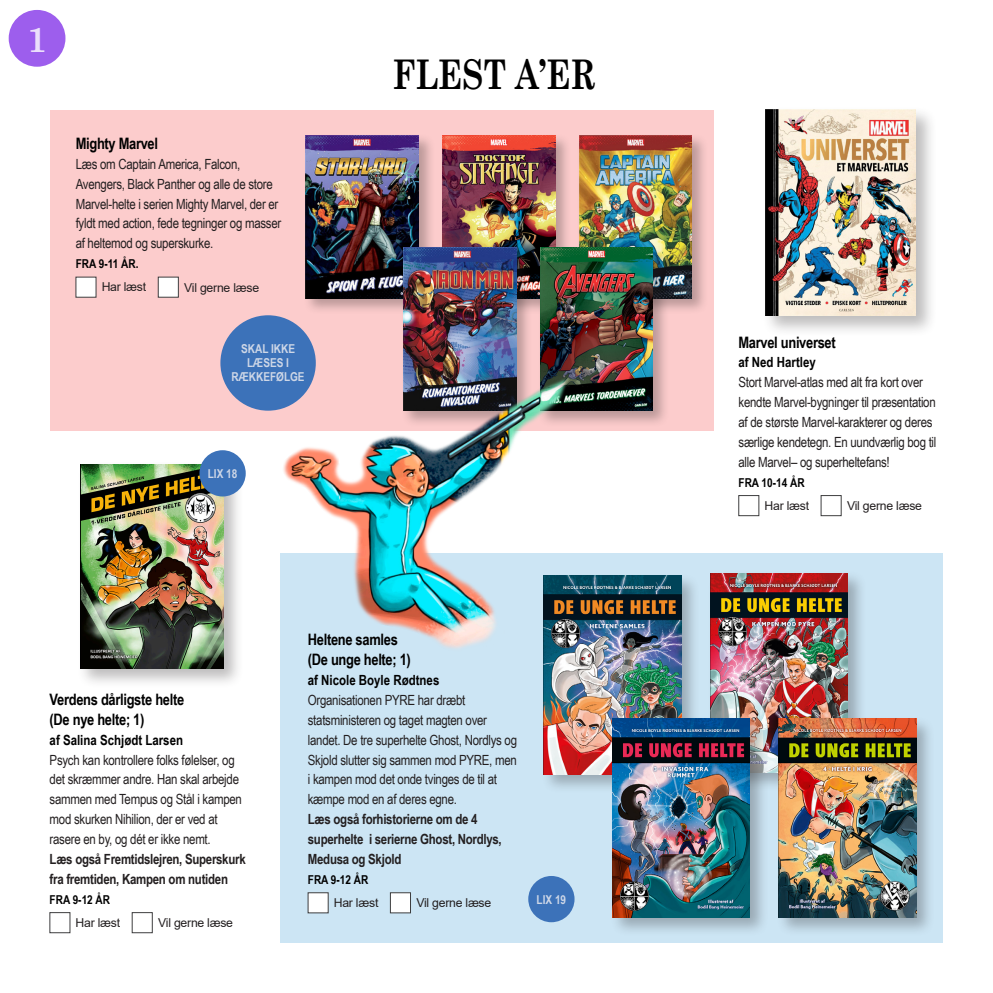
<style>
.page{position:relative;width:993px;height:993px;background:#fff}
.page>*{position:absolute;margin:0;border:0;box-sizing:border-box;transform-origin:0 0}
.underoverskrift{font:700 40.95px "Century Schoolbook";color:#000;scale:.77 1}
.t1{font:700 35px "Century Schoolbook";color:#ebdffb}
.TITEL_1{font:700 15.75px "Arial Narrow";letter-spacing:-.02em;color:#000}
.NOTE{font:14px/19.8px "Arial Narrow";letter-spacing:-.02em;color:#231f20}
.LÆS_OGSÅ{font:700 14px/19.8px "Arial Narrow";letter-spacing:-.02em;color:#231f20}
.forfatter{font:700 14px "Arial Narrow";color:#000}
.t2{font:12.25px "Arial";letter-spacing:-.02em;color:#231f20}
.ALDER{font:700 12.25px "Arial Narrow";color:#000}
.t3{font:700 12.25px/14px "Arial Narrow";color:#ced7e7;text-align:center}
</style>
<div class="page">
<div style="left:50px;top:110px;width:663px;height:320px;background:#fccccc"></div>
<div style="left:280px;top:553px;width:662px;height:390px;background:#cce5f4"></div>
<div style="left:76px;top:277px;width:20px;height:20px;background:#fff"></div>
<div style="left:158px;top:277px;width:20px;height:20px;background:#fff"></div>
<div style="left:738px;top:495px;width:20px;height:20px;background:#fff;border:1px solid #3e3e3f"></div>
<div style="left:308px;top:892px;width:20px;height:20px;background:#fff"></div>
<div style="left:390px;top:892px;width:20px;height:20px;background:#fff;border:1px solid #3e3e3f"></div>
<div style="left:132px;top:912px;width:20px;height:20px;background:#fff;border:1px solid #3e3e3f"></div>
<div style="left:9px;top:10px;width:56px;height:57px;background:#9d5eed;border-radius:50%"></div>
<div style="left:303px;top:133px;width:132px;height:182px;background:#231f20;opacity:.3"></div>
<img style="left:306px;top:135px;width:112px;height:156px">
<div style="left:440px;top:133px;width:131px;height:182px;background:#231f20;opacity:.3"></div>
<img style="left:442px;top:135px;width:113px;height:156px">
<div style="left:576px;top:133px;width:132px;height:182px;background:#231f20;opacity:.3"></div>
<img style="left:579px;top:135px;width:112px;height:163px">
<div style="left:401px;top:245px;width:131px;height:182px;background:#231f20;opacity:.3"></div>
<img style="left:403px;top:247px;width:113px;height:44px">
<div style="left:537px;top:245px;width:132px;height:182px;background:#231f20;opacity:.3"></div>
<img style="left:540px;top:247px;width:112px;height:44px">
<div style="left:77px;top:460px;width:167px;height:228px;background:#231f20;opacity:.3"></div>
<img style="left:80px;top:464px;width:125px;height:204px">
<div style="left:762px;top:107px;width:174px;height:229px;background:#231f20;opacity:.3"></div>
<img style="left:765px;top:110px;width:150px;height:205px">
<div style="left:541px;top:573px;width:159px;height:220px;background:#231f20;opacity:.3"></div>
<img style="left:543px;top:575px;width:137px;height:199px">
<div style="left:707px;top:570px;width:160px;height:221px;background:#231f20;opacity:.3"></div>
<img style="left:710px;top:573px;width:137px;height:198px">
<div style="left:609px;top:715px;width:160px;height:221px;background:#231f20;opacity:.3"></div>
<img style="left:612px;top:718px;width:137px;height:198px">
<div style="left:775px;top:715px;width:160px;height:221px;background:#231f20;opacity:.3"></div>
<img style="left:778px;top:718px;width:137px;height:198px">
<div style="left:528px;top:875px;width:46px;height:46px;background:#3c72b9;border-radius:50%"></div>
<svg style="left:199px;top:450px;width:47px;height:46px"></svg>
<img style="left:205px;top:291px;width:461px;height:462px">
<h2 class="t1" style="left:27px;top:12px;width:22px">1</h2>
<h2 class="TITEL_1" style="left:76px;top:131px;width:84px">Mighty Marvel</h2>
<p class="NOTE" style="left:76px;top:153px;width:207px">Læs om Captain America, Falcon, Avengers, Black Panther og alle de store Marvel-helte i serien Mighty Marvel, der er fyldt med action, fede tegninger og masser af heltemod og superskurke.</p>
<p class="ALDER" style="left:76px;top:254px;width:64px">FRA 9-11 ÅR.</p>
<p class="t2" style="left:102px;top:278px;width:46px">Har læst</p>
<p class="t2" style="left:184px;top:279px;width:76px">Vil gerne læse</p>
<p class="t3" style="left:231px;top:341px;width:75px">SKAL IKKE<br>LÆSES I<br>RÆKKEFØLGE</p>
<p class="t3" style="left:208px;top:465px;width:31px">LIX 18</p>
<p class="underoverskrift" style="left:393px;top:43px;width:265px">FLEST A’ER</p>
<h2 class="TITEL_1" style="left:50px;top:687px;width:136px">Verdens dårligste helte</h2>
<h2 class="TITEL_1" style="left:50px;top:707px;width:96px">(De nye helte; 1)</h2>
<p class="forfatter" style="left:50px;top:729px;width:135px">af Salina Schjødt Larsen</p>
<p class="NOTE" style="left:50px;top:749px;width:194px">Psych kan kontrollere folks følelser, og det skræmmer andre. Han skal arbejde sammen med Tempus og Stål i kampen mod skurken Nihilion, der er ved at rasere en by, og dét er ikke nemt.</p>
<p class="LÆS_OGSÅ" style="left:50px;top:848px;width:197px">Læs også Fremtidslejren, Superskurk fra fremtiden, Kampen om nutiden</p>
<p class="ALDER" style="left:50px;top:889px;width:62px">FRA 9-12 ÅR</p>
<p class="t2" style="left:76px;top:913px;width:46px">Har læst</p>
<p class="t2" style="left:158px;top:914px;width:76px">Vil gerne læse</p>
<h2 class="TITEL_1" style="left:308px;top:627px;width:91px">Heltene samles</h2>
<h2 class="TITEL_1" style="left:308px;top:647px;width:105px">(De unge helte; 1)</h2>
<p class="forfatter" style="left:308px;top:669px;width:133px">af Nicole Boyle Rødtnes</p>
<p class="NOTE" style="left:308px;top:689px;width:211px">Organisationen PYRE har dræbt statsministeren og taget magten over landet. De tre superhelte Ghost, Nordlys og Skjold slutter sig sammen mod PYRE, men i kampen mod det onde tvinges de til at kæmpe mod en af deres egne.</p>
<p class="LÆS_OGSÅ" style="left:308px;top:808px;width:195px">Læs også forhistorierne om de 4 superhelte i serierne Ghost, Nordlys,<br>Medusa og Skjold</p>
<p class="ALDER" style="left:308px;top:869px;width:62px">FRA 9-12 ÅR</p>
<p class="t2" style="left:334px;top:893px;width:46px">Har læst</p>
<p class="t2" style="left:416px;top:894px;width:76px">Vil gerne læse</p>
<p class="t3" style="left:536px;top:891px;width:31px">LIX 19</p>
<h2 class="TITEL_1" style="left:738px;top:330px;width:99px">Marvel universet</h2>
<p class="forfatter" style="left:738px;top:352px;width:79px">af Ned Hartley</p>
<p class="NOTE" style="left:738px;top:372px;width:199px">Stort Marvel-atlas med alt fra kort over kendte Marvel-bygninger til præsentation af de største Marvel-karakterer og deres særlige kendetegn. En uundværlig bog til alle Marvel– og superheltefans!</p>
<p class="ALDER" style="left:738px;top:473px;width:68px">FRA 10-14 ÅR</p>
<p class="t2" style="left:764px;top:497px;width:46px">Har læst</p>
<p class="t2" style="left:846px;top:497px;width:76px">Vil gerne læse</p>
</div>
